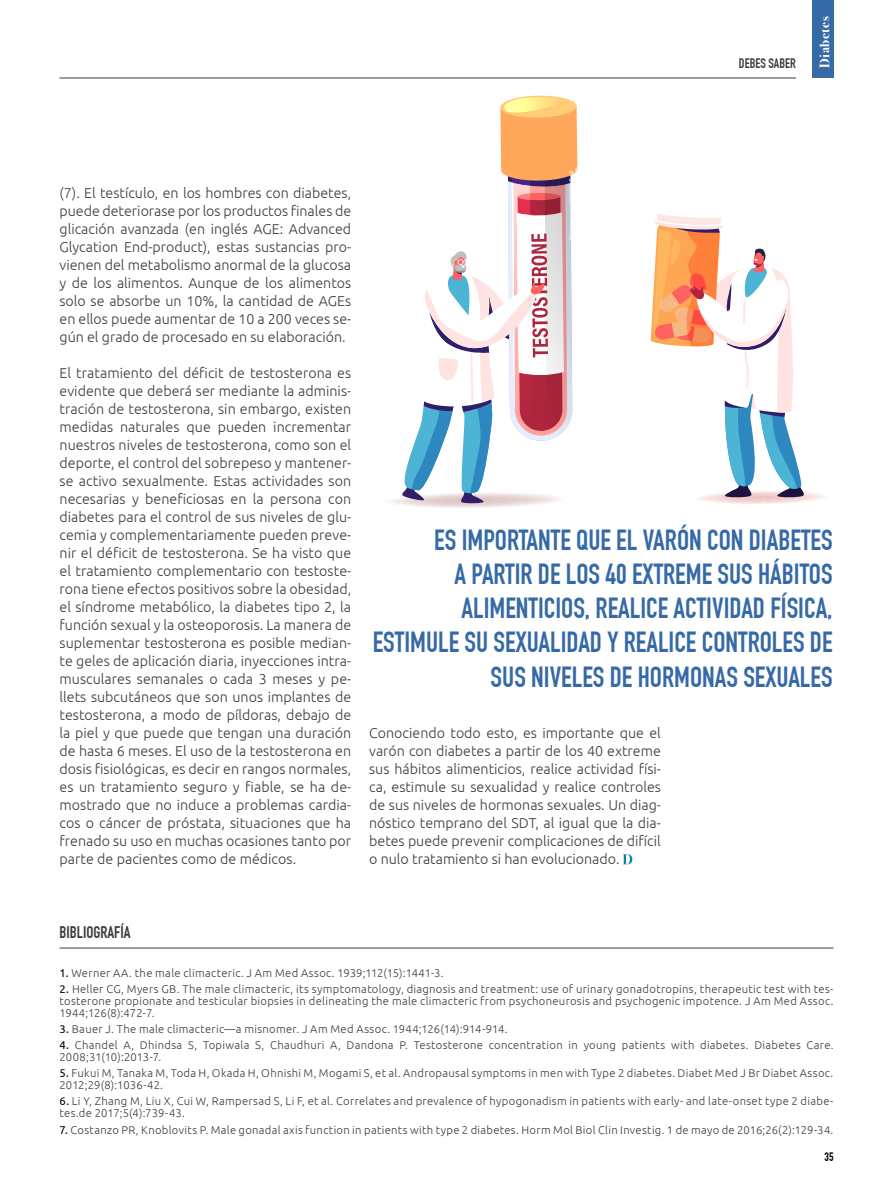
<style>
.page{position:relative;width:893px;height:1191px;background:#fff}
.page>*{position:absolute;margin:0;border:0;box-sizing:border-box;transform-origin:0 0}
.t1{font:28.5px/34.2px "DIN Engschrift Std";color:#366aa7;text-align:right}
.t2{font:16.5px "DIN Engschrift Std";color:#3c3c3b}
.t3{font:300 14.25px/18px "Ubuntu";color:#3c3c3b;text-align:justify}
.t4{font:13.5px "DIN Engschrift Std";color:#3c3c3b}
.t5{font:700 13.5px "Bodoni Svty Two ITCTT";letter-spacing:.04em;color:#fff}
.t6{font:12px "DIN Engschrift Std";color:#000}
.t7{font:300 11.25px/11.9px "Ubuntu";letter-spacing:.025em;color:#3c3c3b}
.s1{font-weight:400;color:#000}
</style>
<div class="page">
<hr style="left:60px;top:78px;width:736px;height:1px;background:#3c3c3b">
<div style="left:812px;top:0;width:21px;height:78px;background:#366aa7"></div>
<hr style="left:60px;top:947px;width:773px;height:1px;background:#3c3c3b">
<svg style="left:623px;top:854px;width:9px;height:10px"></svg>
<svg style="left:500px;top:95px;width:77px;height:23px"></svg>
<svg style="left:391px;top:97px;width:432px;height:411px"></svg>
<p class="t4" style="left:739px;top:55px;width:58px">DEBES SABER</p>
<p class="t5" style="left:813px;top:68px;width:53px;rotate:-90deg">Diabetes</p>
<p class="t3" style="left:60px;top:184px;width:293px">(7). El testículo, en los hombres con diabetes, puede deteriorase por los productos finales de glicación avanzada (en inglés AGE: Advanced Glycation End-product), estas sustancias pro&shy;vienen del metabolismo anormal de la glucosa y de los alimentos. Aunque de los alimentos solo se absorbe un 10%, la cantidad de AGEs en ellos puede aumentar de 10 a 200 veces se&shy;gún el grado de procesado en su elaboración.</p>
<p class="t3" style="left:60px;top:364px;width:293px">El tratamiento del déficit de testosterona es evidente que deberá ser mediante la adminis&shy;tración de testosterona, sin embargo, existen medidas naturales que pueden incrementar nuestros niveles de testosterona, como son el deporte, el control del sobrepeso y mantener&shy;se activo sexualmente. Estas actividades son necesarias y beneficiosas en la persona con diabetes para el control de sus niveles de glu&shy;cemia y complementariamente pueden preve&shy;nir el déficit de testosterona. Se ha visto que el tratamiento complementario con testoste&shy;rona tiene efectos positivos sobre la obesidad, el síndrome metabólico, la diabetes tipo 2, la función sexual y la osteoporosis. La manera de suplementar testosterona es posible median&shy;te geles de aplicación diaria, inyecciones intra&shy;musculares semanales o cada 3 meses y pe&shy;llets subcutáneos que son unos implantes de testosterona, a modo de píldoras, debajo de la piel y que puede que tengan una duración de hasta 6 meses. El uso de la testosterona en dosis fisiológicas, es decir en rangos normales, es un tratamiento seguro y fiable, se ha de&shy;mostrado que no induce a problemas cardia&shy;cos o cáncer de próstata, situaciones que ha frenado su uso en muchas ocasiones tanto por parte de pacientes como de médicos.</p>
<p class="t1" style="left:373px;top:523px;width:461px">ES IMPORTANTE QUE EL VARÓN CON DIABETES<br>A PARTIR DE LOS 40 EXTREME SUS HÁBITOS ALIMENTICIOS, REALICE ACTIVIDAD FÍSICA, ESTIMULE SU SEXUALIDAD Y REALICE CONTROLES DE SUS NIVELES DE HORMONAS SEXUALES</p>
<p class="t3" style="left:369px;top:724px;width:293px">Conociendo todo esto, es importante que el varón con diabetes a partir de los 40 extreme sus hábitos alimenticios, realice actividad físi&shy;ca, estimule su sexualidad y realice controles de sus niveles de hormonas sexuales. Un diag&shy;nóstico temprano del SDT, al igual que la dia&shy;betes puede prevenir complicaciones de difícil o nulo tratamiento si han evolucionado.</p>
<p class="t2" style="left:60px;top:922px;width:72px">BIBLIOGRAFÍA</p>
<p class="t7" style="left:60px;top:966px;width:385px"><span class="s1">1.</span> Werner AA. the male climacteric. J Am Med Assoc. 1939;112(15):1441-3.</p>
<p class="t7" style="left:60px;top:982px;width:775px;text-align:justify"><span class="s1">2.</span> Heller CG, Myers GB. The male climacteric, its symptomatology, diagnosis and treatment: use of urinary gonadotropins, therapeutic test with tes&shy;tosterone propionate and testicular biopsies in delineating the male climacteric from psychoneurosis and psychogenic impotence. J Am Med Assoc.<br>1944;126(8):472-7.</p>
<p class="t7" style="left:60px;top:1022px;width:450px"><span class="s1">3.</span> Bauer J. The male climacteric—a misnomer. J Am Med Assoc. 1944;126(14):914-914.</p>
<p class="t7" style="left:60px;top:1038px;width:775px"><span class="s1">4.</span> Chandel A, Dhindsa S, Topiwala S, Chaudhuri A, Dandona P. Testosterone concentration in young patients with diabetes. Diabetes Care.<br>2008;31(10):2013-7.</p>
<p class="t7" style="left:60px;top:1067px;width:775px"><span class="s1">5.</span> Fukui M, Tanaka M, Toda H, Okada H, Ohnishi M, Mogami S, et al. Andropausal symptoms in men with Type 2 diabetes. Diabet Med J Br Diabet Assoc.<br>2012;29(8):1036-42.</p>
<p class="t7" style="left:60px;top:1095px;width:775px"><span class="s1">6.</span> Li Y, Zhang M, Liu X, Cui W, Rampersad S, Li F, et al. Correlates and prevalence of hypogonadism in patients with early- and late-onset type 2 diabe&shy;tes.de 2017;5(4):739-43.</p>
<p class="t7" style="left:60px;top:1123px;width:775px"><span class="s1">7.</span> Costanzo PR, Knoblovits P. Male gonadal axis function in patients with type 2 diabetes. Horm Mol Biol Clin Investig. 1 de mayo de 2016;26(2):129-34.</p>
<p class="t6" style="left:824px;top:1149px;width:10px">35</p>
</div>
